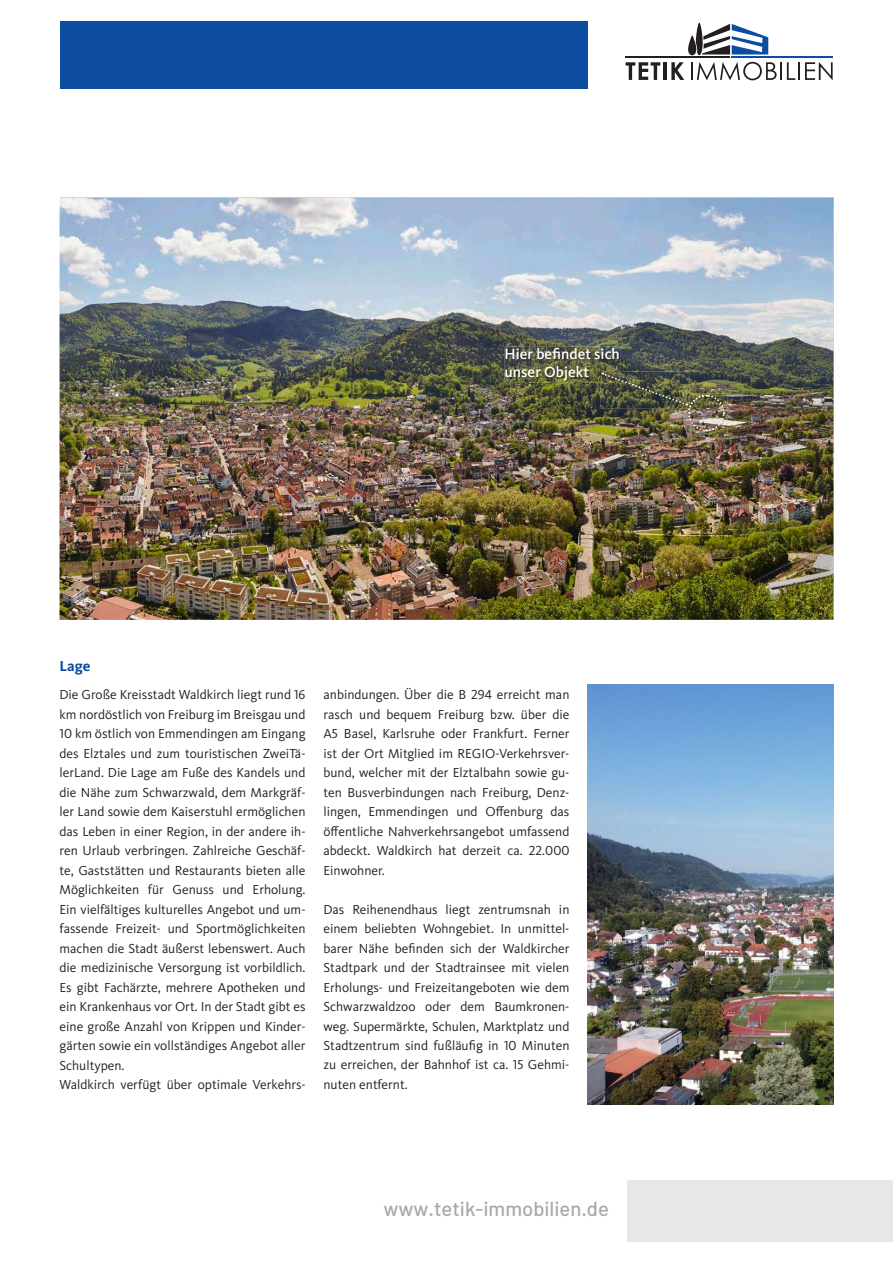
<style>
.page{position:relative;width:893px;height:1263px;background:#fff}
.page>*{position:absolute;margin:0;border:0;box-sizing:border-box;transform-origin:0 0}
.t1{font:500 20.25px "Barlow";color:#a8a9ad}
.t2{font:500 15.3px/18.3px "Kievit Pro";color:#fff}
.t3{font:700 15px "Kievit Pro";color:#0d4da1}
.t4{font:13.5px/19.5px "Kievit Pro";color:#231f20;text-align:justify}
</style>
<div class="page">
<div style="left:60px;top:21px;width:528px;height:68px;background:#0d4da1"></div>
<div style="left:627px;top:1180px;width:265px;height:61px;background:#e6e7e9"></div>
<hr style="left:732px;top:57px;width:101px;height:1px;background:#0d4da1">
<svg style="left:626px;top:62px;width:34px;height:18px"></svg>
<hr style="left:663px;top:62px;width:4px;height:18px;background:#231f20">
<svg style="left:671px;top:62px;width:13px;height:18px"></svg>
<svg style="left:691px;top:62px;width:142px;height:18px"></svg>
<svg style="left:688px;top:23px;width:80px;height:33px"></svg>
<hr style="left:625px;top:57px;width:105px;height:1px;background:#231f20">
<img style="left:60px;top:198px;width:773px;height:422px">
<img style="left:587px;top:685px;width:246px;height:420px">
<img style="left:687px;top:393px;width:40px;height:41px">
<img style="left:505px;top:347px;width:116px;height:36px">
<img style="left:600px;top:371px;width:90px;height:37px">
<img style="left:600px;top:371px;width:21px;height:12px">
<img style="left:602px;top:373px;width:123px;height:59px">
<p class="t2" style="left:505px;top:345px;width:117px">Hier befindet sich unser Objekt</p>
<p class="t3" style="left:60px;top:656px;width:32px">Lage</p>
<p class="t4" style="left:60px;top:685px;width:247px;text-align:left">Die Große Kreisstadt Waldkirch liegt rund 16 km nordöstlich von Freiburg im Breisgau und 10 km östlich von Emmendingen am Eingang des Elztales und zum touristischen ZweiTä&shy;lerLand. Die Lage am Fuße des Kandels und die Nähe zum Schwarzwald, dem Markgräf&shy;ler Land sowie dem Kaiserstuhl ermöglichen das Leben in einer Region, in der andere ih&shy;ren Urlaub verbringen. Zahlreiche Geschäf&shy;te, Gaststätten und Restaurants bieten alle Möglichkeiten für Genuss und Erholung.<br>Ein vielfältiges kulturelles Angebot und um&shy;fassende Freizeit- und Sportmöglichkeiten machen die Stadt äußerst lebenswert. Auch die medizinische Versorgung ist vorbildlich.<br>Es gibt Fachärzte, mehrere Apotheken und ein Krankenhaus vor Ort. In der Stadt gibt es eine große Anzahl von Krippen und Kinder&shy;gärten sowie ein vollständiges Angebot aller Schultypen.<br>Waldkirch verfügt über optimale Verkehrs-</p>
<p class="t4" style="left:323px;top:685px;width:247px">anbindungen. Über die B 294 erreicht man rasch und bequem Freiburg bzw. über die A5 Basel, Karlsruhe oder Frankfurt. Ferner ist der Ort Mitglied im REGIO-Verkehrsver&shy;bund, welcher mit der Elztalbahn sowie gu&shy;ten Busverbindungen nach Freiburg, Denz&shy;lingen, Emmendingen und Offenburg das öffentliche Nahverkehrsangebot umfassend abdeckt. Waldkirch hat derzeit ca. 22.000<br>Einwohner.</p>
<p class="t4" style="left:323px;top:899px;width:247px">Das Reihenendhaus liegt zentrumsnah in einem beliebten Wohngebiet. In unmittel&shy;barer Nähe befinden sich der Waldkircher Stadtpark und der Stadtrainsee mit vielen Erholungs- und Freizeitangeboten wie dem Schwarzwaldzoo oder dem Baumkronen&shy;weg. Supermärkte, Schulen, Marktplatz und Stadtzentrum sind fußläufig in 10 Minuten zu erreichen, der Bahnhof ist ca. 15 Gehmi&shy;nuten entfernt.</p>
<h1 class="t1" style="left:383px;top:1196px;width:227px">www.tetik-immobilien.de</h1>
</div>
